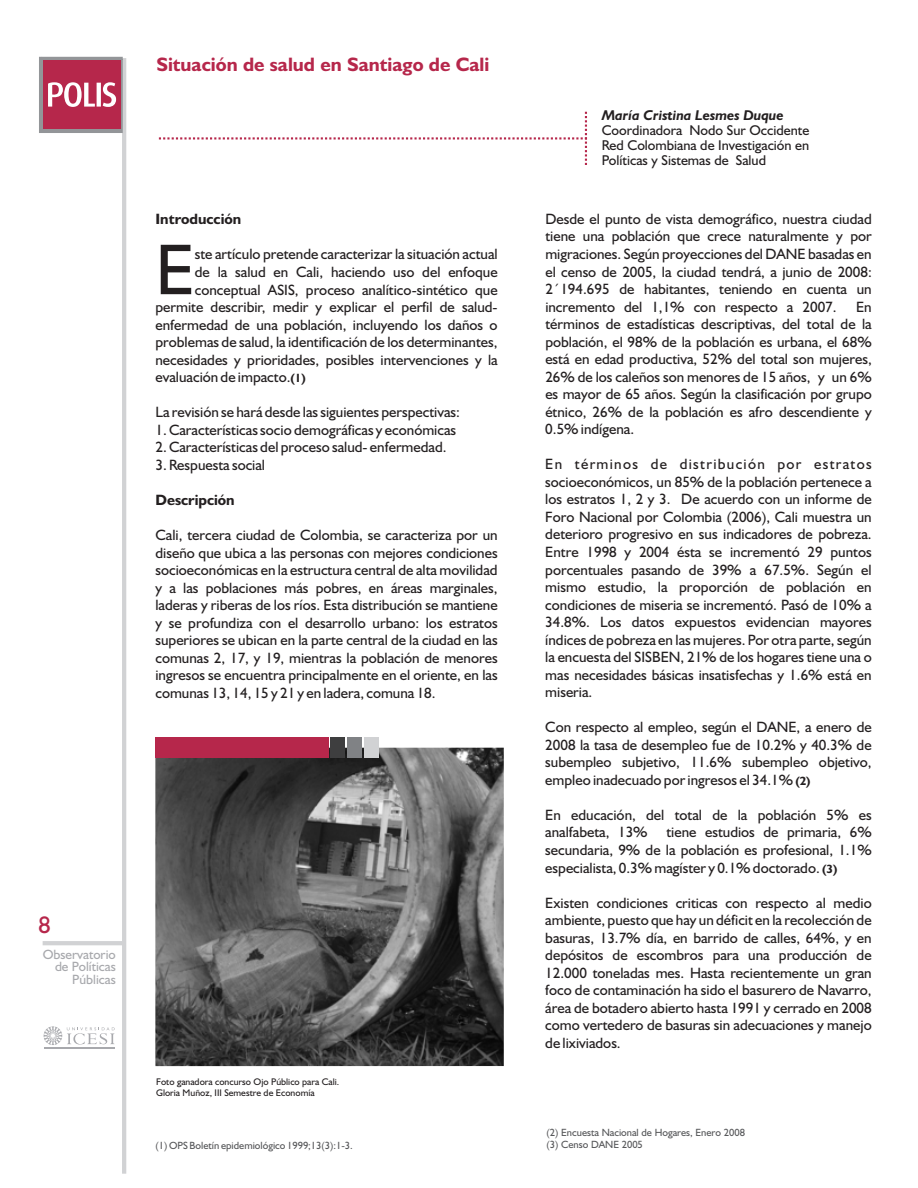
<style>
.page{position:relative;width:918px;height:1188px;background:#fff}
.page>*{position:absolute;margin:0;border:0;box-sizing:border-box;transform-origin:0 0}
.t1{font:72.3px "Humanist 521 BT";color:#231f20}
.t2{font:24px "Humanist 521 BT";color:#b6274b}
.t3{font:700 19.5px "Humanist 521 BT";color:#b6274b}
.t4{font:15px/17.5px "Humanist 521 BT";color:#231f20;text-align:justify}
.t5{font:700 15px "Humanist 521 BT";color:#231f20}
.t6{font:14.25px/15px "Humanist 521 BT";color:#231f20;text-align:justify}
.t7{font:italic 700 14.25px "Humanist 521 BT";color:#231f20}
.t8{font:13.5px/12.6px "Humanist 521 BT";color:#a8a9ad;text-align:right}
.t9{font:10.5px/12.5px "Humanist 521 BT";color:#57585a}
.t10{font:9.6px/11.6px "Humanist 521 BT";color:#231f20}
.s1{font-weight:700;font-size:12px}
</style>
<div class="page">
<hr style="left:122px;top:58px;width:4px;height:1116px;background:#d1d2d4">
<hr style="left:43px;top:941px;width:82px;height:4px;background:#d1d2d4">
<hr style="left:44px;top:1047px;width:71px;height:2px;background:#a8a9ad">
<svg style="left:44px;top:1026px;width:71px;height:19px"></svg>
<svg style="left:39px;top:57px;width:84px;height:76px"></svg>
<svg style="left:158px;top:111px;width:429px;height:54px"></svg>
<img style="left:155px;top:748px;width:349px;height:318px">
<div style="left:155px;top:738px;width:173px;height:20px;background:#b6274b"></div>
<div style="left:331px;top:738px;width:14px;height:20px;background:#3e3e3f"></div>
<div style="left:347px;top:738px;width:15px;height:20px;background:#808285"></div>
<div style="left:364px;top:738px;width:15px;height:20px;background:#d1d2d4"></div>
<h3 class="t3" style="left:156px;top:56px;width:334px">Situación de salud en Santiago de Cali</h3>
<p class="t5" style="left:155px;top:213px;width:87px">Introducción</p>
<p class="t4" style="left:195px;top:247px;width:304px">ste artículo pretende caracterizar la situación actual de la salud en Cali, haciendo uso del enfoque</p>
<h1 class="t1" style="left:155px;top:239px;width:41px">E</h1>
<p class="t4" style="left:155px;top:282px;width:344px;text-indent:39px">conceptual ASIS, proceso analítico-sintético que permite describir, medir y explicar el perfil de salud&shy;enfermedad de una población, incluyendo los daños o problemas de salud, la identificación de los determinantes, necesidades y prioridades, posibles intervenciones y la evaluación de impacto.<span class="s1">(1)</span></p>
<p class="t4" style="left:155px;top:405px;width:306px">La revisión se hará desde las siguientes perspectivas:</p>
<p class="t4" style="left:155px;top:422px;width:302px">1. Características socio demográficas y económicas</p>
<p class="t4" style="left:155px;top:440px;width:293px">2. Características del proceso salud- enfermedad.</p>
<p class="t4" style="left:155px;top:457px;width:111px">3. Respuesta social</p>
<p class="t5" style="left:155px;top:494px;width:81px">Descripción</p>
<p class="t4" style="left:155px;top:527px;width:344px">Cali, tercera ciudad de Colombia, se caracteriza por un diseño que ubica a las personas con mejores condiciones socioeconómicas en la estructura central de alta movilidad y a las poblaciones más pobres, en áreas marginales, laderas y riberas de los ríos. Esta distribución se mantiene y se profundiza con el desarrollo urbano: los estratos superiores se ubican en la parte central de la ciudad en las comunas 2, 17, y 19, mientras la población de menores ingresos se encuentra principalmente en el oriente, en las comunas 13, 14, 15 y 21 y en ladera, comuna 18.</p>
<h2 class="t2" style="left:39px;top:915px;width:14px">8</h2>
<p class="t8" style="left:43px;top:949px;width:75px">Observatorio de Políticas<br>Públicas</p>
<p class="t10" style="left:156px;top:1076px;width:185px">Foto ganadora concurso Ojo Público para Cali.<br>Gloria Muñoz, III Semestre de Economía</p>
<p class="t9" style="left:156px;top:1140px;width:199px">(1) OPS Boletín epidemiológico 1999;13(3):1-3.</p>
<p class="t7" style="left:602px;top:109px;width:184px">María Cristina Lesmes Duque</p>
<p class="t6" style="left:602px;top:124px;width:209px">Coordinadora Nodo Sur Occidente Red Colombiana de Investigación en Políticas y Sistemas de Salud</p>
<p class="t4" style="left:545px;top:211px;width:328px">Desde el punto de vista demográfico, nuestra ciudad tiene una población que crece naturalmente y por migraciones. Según proyecciones del DANE basadas en el censo de 2005, la ciudad tendrá, a junio de 2008:<br>2´194.695 de habitantes, teniendo en cuenta un incremento del 1,1% con respecto a 2007.</p>
<p class="t4" style="left:545px;top:299px;width:328px;text-indent:311px">En términos de estadísticas descriptivas, del total de la población, el 98% de la población es urbana, el 68% está en edad productiva, 52% del total son mujeres, 26% de los caleños son menores de 15 años, y un 6% es mayor de 65 años. Según la clasificación por grupo étnico, 26% de la población es afro descendiente y 0.5% indígena.</p>
<p class="t4" style="left:545px;top:457px;width:328px">En términos de distribución por estratos socioeconómicos, un 85% de la población pertenece a los estratos 1, 2 y 3. De acuerdo con un informe de Foro Nacional por Colombia (2006), Cali muestra un deterioro progresivo en sus indicadores de pobreza.<br>Entre 1998 y 2004 ésta se incrementó 29 puntos porcentuales pasando de 39% a 67.5%. Según el mismo estudio, la proporción de población en condiciones de miseria se incrementó. Pasó de 10% a 34.8%. Los datos expuestos evidencian mayores índices de pobreza en las mujeres. Por otra parte, según la encuesta del SISBEN, 21% de los hogares tiene una o mas necesidades básicas insatisfechas y 1.6% está en miseria.</p>
<p class="t4" style="left:545px;top:720px;width:328px">Con respecto al empleo, según el DANE, a enero de 2008 la tasa de desempleo fue de 10.2% y 40.3% de subempleo subjetivo, 11.6% subempleo objetivo, empleo inadecuado por ingresos el 34.1% <span class="s1">(2)</span></p>
<p class="t4" style="left:545px;top:807px;width:328px">En educación, del total de la población 5% es analfabeta, 13% tiene estudios de primaria, 6% secundaria, 9% de la población es profesional, 1.1% especialista, 0.3% magíster y 0.1% doctorado. <span class="s1">(3)</span></p>
<p class="t4" style="left:545px;top:895px;width:328px">Existen condiciones criticas con respecto al medio ambiente, puesto que hay un déficit en la recolección de basuras, 13.7% día, en barrido de calles, 64%, y en depósitos de escombros para una producción de 12.000 toneladas mes. Hasta recientemente un gran foco de contaminación ha sido el basurero de Navarro, área de botadero abierto hasta 1991 y cerrado en 2008 como vertedero de basuras sin adecuaciones y manejo de lixiviados.</p>
<p class="t9" style="left:547px;top:1127px;width:200px">(2) Encuesta Nacional de Hogares, Enero 2008 (3) Censo DANE 2005</p>
</div>
